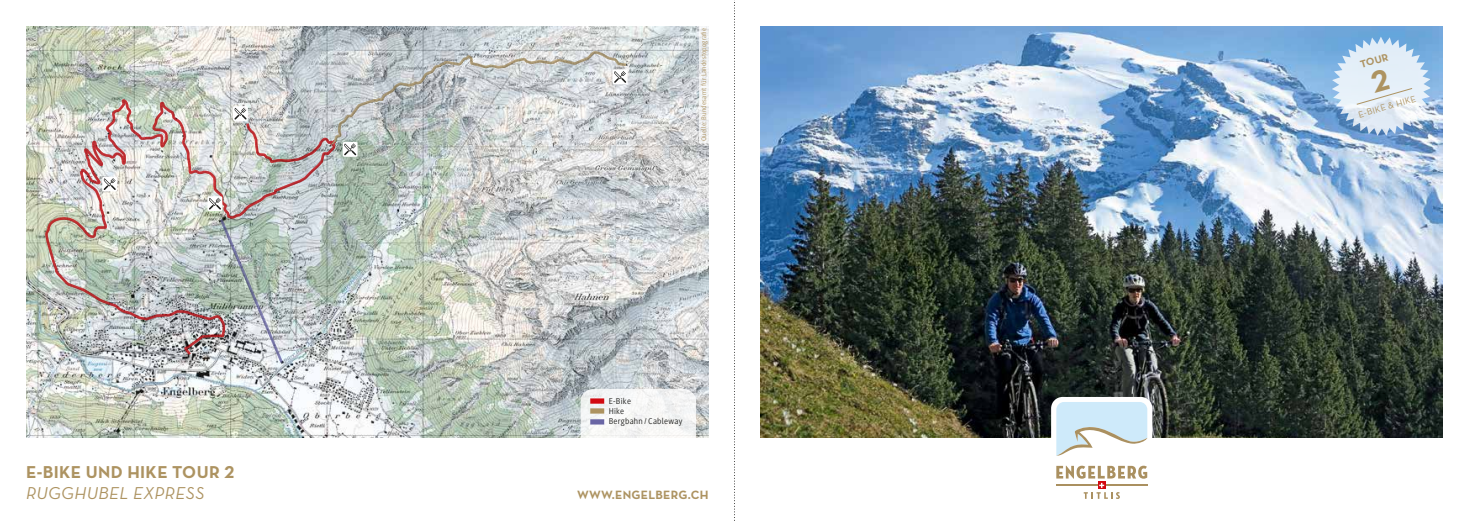
<style>
.page{position:relative;width:1469px;height:521px;background:#fff}
.page>*{position:absolute;margin:0;border:0;box-sizing:border-box;transform-origin:0 0}
.t1{font:700 17.5px "Neutraface Text";letter-spacing:.02em;color:#ad9361}
.t2{font:italic 17.5px "Neutraface Text";letter-spacing:.02em;color:#ad9361}
.t3{font:700 12.25px "Neutraface Text";letter-spacing:.02em;color:#ad9361}
.t4{font:700 10.67px "Neutraface Text";color:#ad9361}
.t5{font:9.1px "Neutraface Text";color:#ad9361}
.t6{font:8.75px/10px "Generis Sans Pro";letter-spacing:.03em;color:#1d1d1b}
.t7{font:7px "Generis Sans Pro";letter-spacing:.015em;color:#ad9361}
</style>
<div class="page">
<img style="left:760px;top:26px;width:682px;height:412px">
<div style="left:1051px;top:397px;width:101px;height:110px;background:#fff;border-radius:11px"></div>
<svg style="left:1056px;top:402px;width:91px;height:54px"></svg>
<svg style="left:1056px;top:466px;width:91px;height:33px"></svg>
<img style="left:26px;top:26px;width:682px;height:412px">
<img style="left:45px;top:96px;width:293px;height:261px">
<svg style="left:218px;top:217px;width:67px;height:148px;background:#afb9b6"></svg>
<svg style="left:699px;top:26px;width:9px;height:117px"></svg>
<svg style="left:580px;top:389px;width:116px;height:49px"></svg>
<div style="left:590px;top:398px;width:14px;height:6px;background:#d20a11"></div>
<div style="left:590px;top:408px;width:14px;height:6px;background:#ad9361"></div>
<div style="left:590px;top:419px;width:14px;height:5px;background:#6a66a5"></div>
<svg style="left:102px;top:177px;width:15px;height:14px"></svg>
<svg style="left:104px;top:178px;width:12px;height:12px"></svg>
<div style="left:207px;top:196px;width:15px;height:15px;background:#fff;border-radius:2px"></div>
<svg style="left:209px;top:198px;width:12px;height:12px"></svg>
<div style="left:233px;top:106px;width:15px;height:15px;background:#fff;border-radius:2px"></div>
<svg style="left:234px;top:50px;width:394px;height:113px;background:#c5c9c9"></svg>
<svg style="left:734px;top:0;width:1px;height:521px"></svg>
<svg style="left:1331px;top:37px;width:99px;height:99px;background:#c0d6eb"></svg>
<h1 class="t1" style="left:26px;top:461px;width:210px">E-BIKE UND HIKE TOUR 2</h1>
<h1 class="t2" style="left:26px;top:482px;width:180px">RUGGHUBEL EXPRESS</h1>
<p class="t7" style="left:700px;top:141px;width:114px;rotate:-90deg">Quelle: Bundesamt für Landestopografie</p>
<p class="t6" style="left:608px;top:396px;width:24px">E-Bike<br>Hike</p>
<p class="t6" style="left:608px;top:417px;width:75px">Bergbahn / Cableway</p>
<h2 class="t3" style="left:577px;top:487px;width:133px">WWW.ENGELBERG.CH</h2>
<h3 class="t4" style="left:1358px;top:58px;width:30px;rotate:-16deg">TOUR</h3>
<h3 class="t5" style="left:1357px;top:109px;width:61px;rotate:-16deg">E-BIKE &amp; HIKE</h3>
</div>
